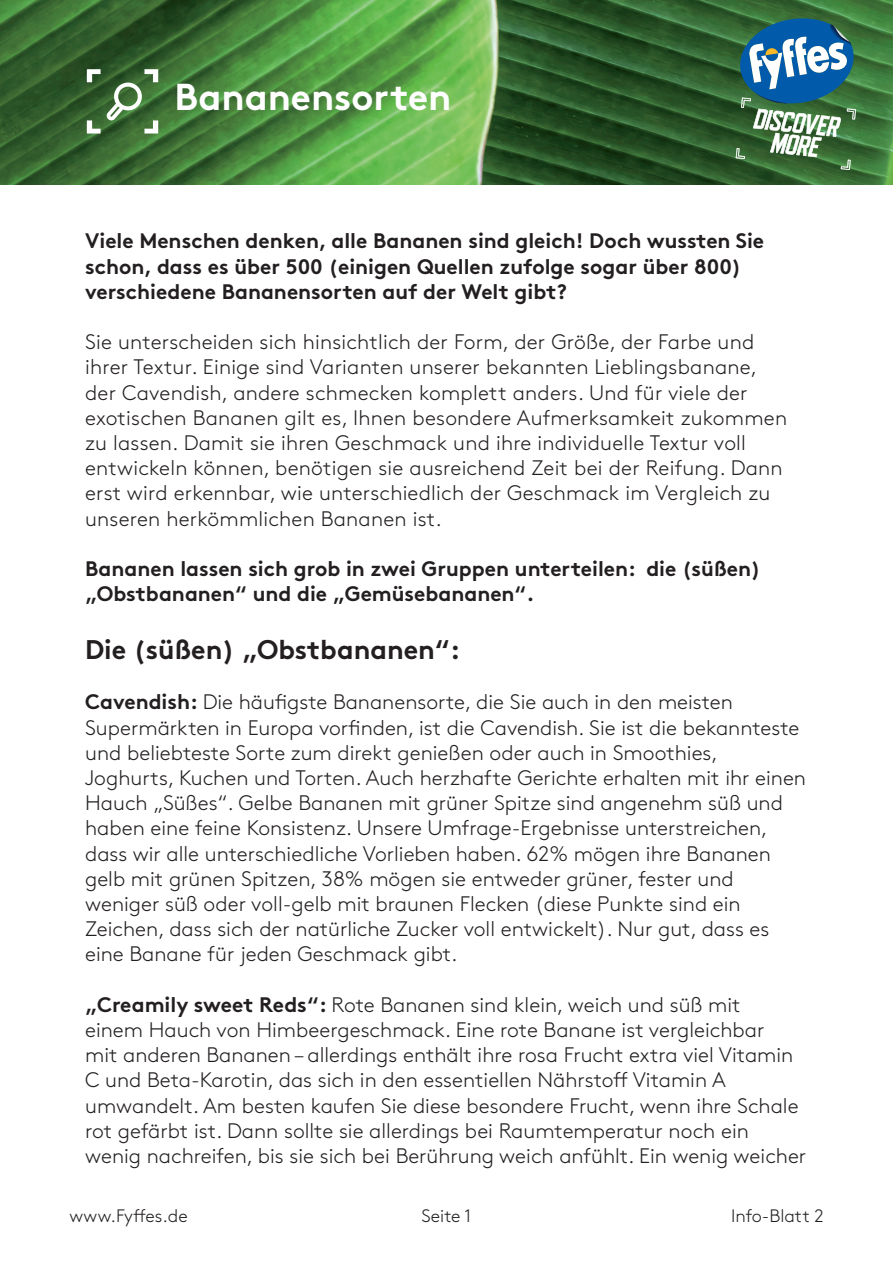
<style>
.page{position:relative;width:893px;height:1263px;background:#fff}
.page>*{position:absolute;margin:0;border:0;box-sizing:border-box;transform-origin:0 0}
.t1{font:700 37.5px "Brown";color:#fff}
.t2{font:700 27px "Brown";color:#231f20}
.t3{font:300 21px/25.2px "Brown";color:#231f20}
.t4{font:700 21px/25.2px "Brown";color:#231f20}
.t5{font:300 18px "Brown";color:#231f20}
.s1{font-weight:700}
</style>
<div class="page">
<img style="left:0;top:0;width:893px;height:185px">
<svg style="left:736px;top:18px;width:120px;height:152px"></svg>
<svg style="left:87px;top:69px;width:71px;height:64px;background:#376530"></svg>
<p class="t1" style="left:174px;top:66px;width:278px">Bananensorten</p>
<p class="t4" style="left:85px;top:226px;width:680px">Viele Menschen denken, alle Bananen sind gleich! Doch wussten Sie schon, dass es über 500 (einigen Quellen zufolge sogar über 800) verschiedene Bananensorten auf der Welt gibt?</p>
<p class="t3" style="left:85px;top:328px;width:703px">Sie unterscheiden sich hinsichtlich der Form, der Größe, der Farbe und ihrer Textur. Einige sind Varianten unserer bekannten Lieblingsbanane, der Cavendish, andere schmecken komplett anders. Und für viele der exotischen Bananen gilt es, Ihnen besondere Aufmerksamkeit zukommen zu lassen. Damit sie ihren Geschmack und ihre individuelle Textur voll entwickeln können, benötigen sie ausreichend Zeit bei der Reifung. Dann erst wird erkennbar, wie unterschiedlich der Geschmack im Vergleich zu unseren herkömmlichen Bananen ist.</p>
<p class="t4" style="left:85px;top:554px;width:677px">Bananen lassen sich grob in zwei Gruppen unterteilen: die (süßen) „Obstbananen“ und die „Gemüsebananen“.</p>
<p class="t2" style="left:85px;top:627px;width:377px">Die (süßen) „Obstbananen“:</p>
<p class="t3" style="left:85px;top:688px;width:722px"><span class="s1">Cavendish:</span> Die häufigste Bananensorte, die Sie auch in den meisten Supermärkten in Europa vorfinden, ist die Cavendish. Sie ist die bekannteste und beliebteste Sorte zum direkt genießen oder auch in Smoothies, Joghurts, Kuchen und Torten. Auch herzhafte Gerichte erhalten mit ihr einen Hauch „Süßes“. Gelbe Bananen mit grüner Spitze sind angenehm süß und haben eine feine Konsistenz. Unsere Umfrage-Ergebnisse unterstreichen, dass wir alle unterschiedliche Vorlieben haben. 62% mögen ihre Bananen gelb mit grünen Spitzen, 38% mögen sie entweder grüner, fester und weniger süß oder voll-gelb mit braunen Flecken (diese Punkte sind ein Zeichen, dass sich der natürliche Zucker voll entwickelt). Nur gut, dass es eine Banane für jeden Geschmack gibt.</p>
<p class="t3" style="left:85px;top:990px;width:723px"><span class="s1">„Creamily sweet Reds“:</span> Rote Bananen sind klein, weich und süß mit<br>einem Hauch von Himbeergeschmack. Eine rote Banane ist vergleichbar<br>mit anderen Bananen – allerdings enthält ihre rosa Frucht extra viel Vitamin C und Beta-Karotin, das sich in den essentiellen Nährstoff Vitamin A umwandelt. Am besten kaufen Sie diese besondere Frucht, wenn ihre Schale rot gefärbt ist. Dann sollte sie allerdings bei Raumtemperatur noch ein wenig nachreifen, bis sie sich bei Berührung weich anfühlt. Ein wenig weicher</p>
<p class="t5" style="left:70px;top:1203px;width:120px">www.Fyffes.de</p>
<p class="t5" style="left:422px;top:1203px;width:51px">Seite 1</p>
<p class="t5" style="left:731px;top:1203px;width:94px">Info-Blatt 2</p>
</div>
